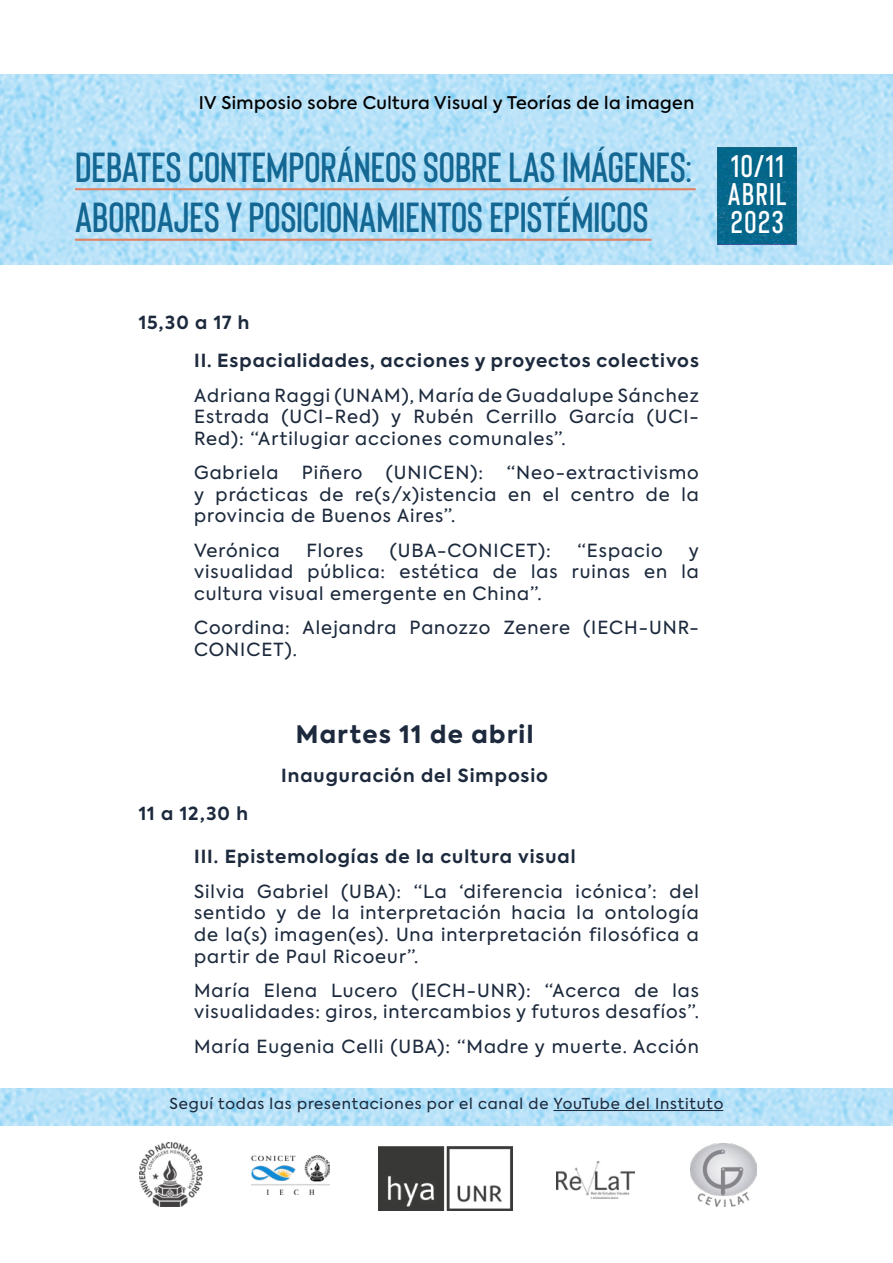
<style>
.page{position:relative;width:893px;height:1263px;background:#fff}
.page>*{position:absolute;margin:0;border:0;box-sizing:border-box;transform-origin:0 0}
.t1{font:600 42px/50.4px "Bison";color:#136792}
.t2{font:600 31.35px/28px "Bison";letter-spacing:.05em;color:#fff;text-align:justify}
.t3{font:800 24px "Axiforma";letter-spacing:.06em;color:#1d2a3d}
.t4{font:18px/21.6px "Axiforma";letter-spacing:.055em;color:#1d2a3d;text-align:justify}
.t5{font:700 18px/38.5px "Axiforma";letter-spacing:.055em;color:#1d2a3d}
.t6{font:500 17.4px "Axiforma";letter-spacing:.025em;color:#000}
.t7{font:15px "Axiforma";letter-spacing:.055em;color:#1d2a3d}
</style>
<div class="page">
<img style="left:0;top:74px;width:893px;height:191px">
<img style="left:0;top:1089px;width:893px;height:37px">
<div style="left:718px;top:148px;width:79px;height:96px;background:#05678b"></div>
<img style="left:557px;top:1161px;width:78px;height:37px">
<img style="left:379px;top:1146px;width:134px;height:64px">
<img style="left:139px;top:1142px;width:64px;height:64px">
<img style="left:690px;top:1143px;width:67px;height:63px">
<img style="left:252px;top:1155px;width:78px;height:39px">
<hr style="left:75px;top:188px;width:621px;height:2px;background:#e18264">
<hr style="left:75px;top:239px;width:576px;height:2px;background:#e18264">
<hr style="left:553px;top:1110px;width:170px;height:1px;background:#1d2a3d">
<p class="t6" style="left:199px;top:91px;width:497px">IV Simposio sobre Cultura Visual y Teorías de la imagen</p>
<h1 class="t1" style="left:75px;top:141px;width:618px">DEBATES CONTEMPORÁNEOS SOBRE LAS IMÁGENES:<br>ABORDAJES Y POSICIONAMIENTOS EPISTÉMICOS</h1>
<h2 class="t2" style="left:728px;top:152px;width:60px">10/11<br>ABRIL 2023</h2>
<p class="t5" style="left:194px;top:303px;width:506px;text-indent:-55px">15,30 a 17 h<br>II. Espacialidades, acciones y proyectos colectivos</p>
<p class="t4" style="left:194px;top:385px;width:506px">Adriana Raggi (UNAM), María de Guadalupe Sánchez Estrada (UCI-Red) y Rubén Cerrillo García (UCI-Red): “Artilugiar acciones comunales”.</p>
<p class="t4" style="left:194px;top:462px;width:86px">Gabriela</p>
<p class="t4" style="left:302px;top:462px;width:62px">Piñero</p>
<p class="t4" style="left:386px;top:462px;width:99px">(UNICEN):</p>
<p class="t4" style="left:194px;top:462px;width:506px;text-indent:313px">“Neo-extractivismo y prácticas de re(s/x)istencia en el centro de la provincia de Buenos Aires”.</p>
<p class="t4" style="left:194px;top:540px;width:87px">Verónica</p>
<p class="t4" style="left:306px;top:540px;width:59px">Flores</p>
<p class="t4" style="left:390px;top:540px;width:162px">(UBA-CONICET):</p>
<p class="t4" style="left:577px;top:540px;width:87px">“Espacio</p>
<p class="t4" style="left:194px;top:540px;width:506px;text-indent:495px">y visualidad pública: estética de las ruinas en la cultura visual emergente en China”.</p>
<p class="t4" style="left:194px;top:617px;width:506px">Coordina: Alejandra Panozzo Zenere (IECH-UNR-<br>CONICET).</p>
<h3 class="t3" style="left:296px;top:718px;width:239px">Martes 11 de abril</h3>
<p class="t5" style="left:281px;top:756px;width:268px">Inauguración del Simposio</p>
<p class="t5" style="left:139px;top:795px;width:111px">11 a 12,30 h</p>
<p class="t5" style="left:194px;top:838px;width:383px">III. Epistemologías de la cultura visual</p>
<p class="t4" style="left:194px;top:881px;width:506px">Silvia Gabriel (UBA): “La ‘diferencia icónica’: del sentido y de la interpretación hacia la ontología de la(s) imagen(es). Una interpretación filosófica a partir de Paul Ricoeur”.</p>
<p class="t4" style="left:194px;top:980px;width:506px">María Elena Lucero (IECH-UNR): “Acerca de las visualidades: giros, intercambios y futuros desafíos”.</p>
<p class="t4" style="left:194px;top:1036px;width:506px">María Eugenia Celli (UBA): “Madre y muerte. Acción</p>
<p class="t7" style="left:170px;top:1094px;width:555px">Seguí todas las presentaciones por el canal de YouTube del Instituto</p>
</div>
